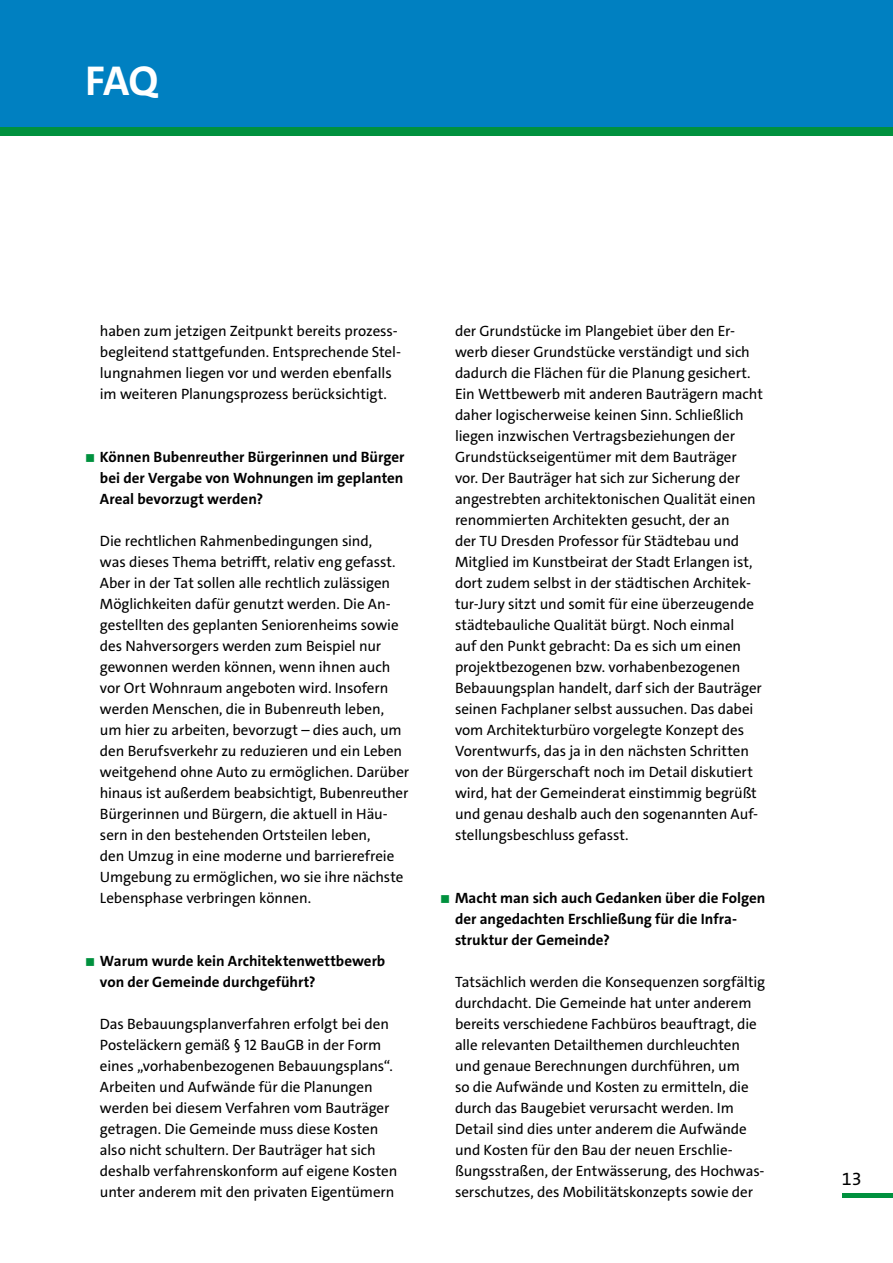
<style>
.page{position:relative;width:893px;height:1263px;background:#fff}
.page>*{position:absolute;margin:0;border:0;box-sizing:border-box;transform-origin:0 0}
.t1{font:700 42px "The Sans";color:#fff}
.t2{font:18px "The Sans Expert";color:#000}
.t3{font:15px/21px "The Sans";letter-spacing:-.005em;color:#000}
.t4{font:700 15px/21px "The Sans";color:#000}
</style>
<div class="page">
<div style="left:0;top:0;width:893px;height:128px;background:#0080c1"></div>
<div style="left:0;top:128px;width:893px;height:8px;background:#00913e"></div>
<div style="left:842px;top:1193px;width:51px;height:5px;background:#00913e"></div>
<h1 class="t1" style="left:85px;top:54px;width:75px">FAQ</h1>
<p class="t3" style="left:100px;top:321px;width:303px">haben zum jetzigen Zeitpunkt bereits prozess&shy;begleitend stattgefunden. Entsprechende Stel&shy;lungnahmen liegen vor und werden ebenfalls im weiteren Planungsprozess berücksichtigt.</p>
<p class="t4" style="left:100px;top:447px;width:306px;text-align:justify">Können Bubenreuther Bürgerinnen und Bürger bei der Vergabe von Wohnungen im geplanten Areal bevorzugt werden?</p>
<p class="t3" style="left:100px;top:531px;width:311px">Die rechtlichen Rahmenbedingungen sind,<br>was dieses Thema betrifft, relativ eng gefasst.<br>Aber in der Tat sollen alle rechtlich zulässigen Möglichkeiten dafür genutzt werden. Die An&shy;gestellten des geplanten Seniorenheims sowie des Nahversorgers werden zum Beispiel nur gewonnen werden können, wenn ihnen auch vor Ort Wohnraum angeboten wird. Insofern werden Menschen, die in Bubenreuth leben, um hier zu arbeiten, bevorzugt – dies auch, um den Berufsverkehr zu reduzieren und ein Leben weitgehend ohne Auto zu ermöglichen. Darüber hinaus ist außerdem beabsichtigt, Bubenreuther Bürgerinnen und Bürgern, die aktuell in Häu&shy;sern in den bestehenden Ortsteilen leben,<br>den Umzug in eine moderne und barrierefreie Umgebung zu ermöglichen, wo sie ihre nächste Lebensphase verbringen können.</p>
<p class="t4" style="left:100px;top:951px;width:287px">Warum wurde kein Architektenwettbewerb von der Gemeinde durchgeführt?</p>
<p class="t3" style="left:100px;top:1014px;width:299px">Das Bebauungsplanverfahren erfolgt bei den Posteläckern gemäß § 12 BauGB in der Form eines „vorhabenbezogenen Bebauungsplans“.<br>Arbeiten und Aufwände für die Planungen werden bei diesem Verfahren vom Bauträger getragen. Die Gemeinde muss diese Kosten also nicht schultern. Der Bauträger hat sich deshalb verfahrenskonform auf eigene Kosten unter anderem mit den privaten Eigentümern</p>
<p class="t3" style="left:455px;top:321px;width:309px">der Grundstücke im Plangebiet über den Er&shy;werb dieser Grundstücke verständigt und sich dadurch die Flächen für die Planung gesichert.<br>Ein Wettbewerb mit anderen Bauträgern macht daher logischerweise keinen Sinn. Schließlich liegen inzwischen Vertragsbeziehungen der Grundstückseigentümer mit dem Bauträger vor. Der Bauträger hat sich zur Sicherung der angestrebten architektonischen Qualität einen renommierten Architekten gesucht, der an<br>der TU Dresden Professor für Städtebau und Mitglied im Kunstbeirat der Stadt Erlangen ist, dort zudem selbst in der städtischen Architek&shy;tur-Jury sitzt und somit für eine überzeugende städtebauliche Qualität bürgt. Noch einmal<br>auf den Punkt gebracht: Da es sich um einen projektbezogenen bzw. vorhabenbezogenen Bebauungsplan handelt, darf sich der Bauträger seinen Fachplaner selbst aussuchen. Das dabei vom Architekturbüro vorgelegte Konzept des Vorentwurfs, das ja in den nächsten Schritten von der Bürgerschaft noch im Detail diskutiert wird, hat der Gemeinderat einstimmig begrüßt und genau deshalb auch den sogenannten Auf&shy;stellungsbeschluss gefasst.</p>
<p class="t4" style="left:455px;top:888px;width:312px">Macht man sich auch Gedanken über die Folgen der angedachten Erschließung für die Infra&shy;struktur der Gemeinde?</p>
<p class="t3" style="left:455px;top:972px;width:312px">Tatsächlich werden die Konsequenzen sorgfältig durchdacht. Die Gemeinde hat unter anderem bereits verschiedene Fachbüros beauftragt, die alle relevanten Detailthemen durchleuchten und genaue Berechnungen durchführen, um<br>so die Aufwände und Kosten zu ermitteln, die durch das Baugebiet verursacht werden. Im Detail sind dies unter anderem die Aufwände und Kosten für den Bau der neuen Erschlie&shy;ßungsstraßen, der Entwässerung, des Hochwas&shy;serschutzes, des Mobilitätskonzepts sowie der</p>
<p class="t2" style="left:842px;top:1167px;width:21px">13</p>
</div>
